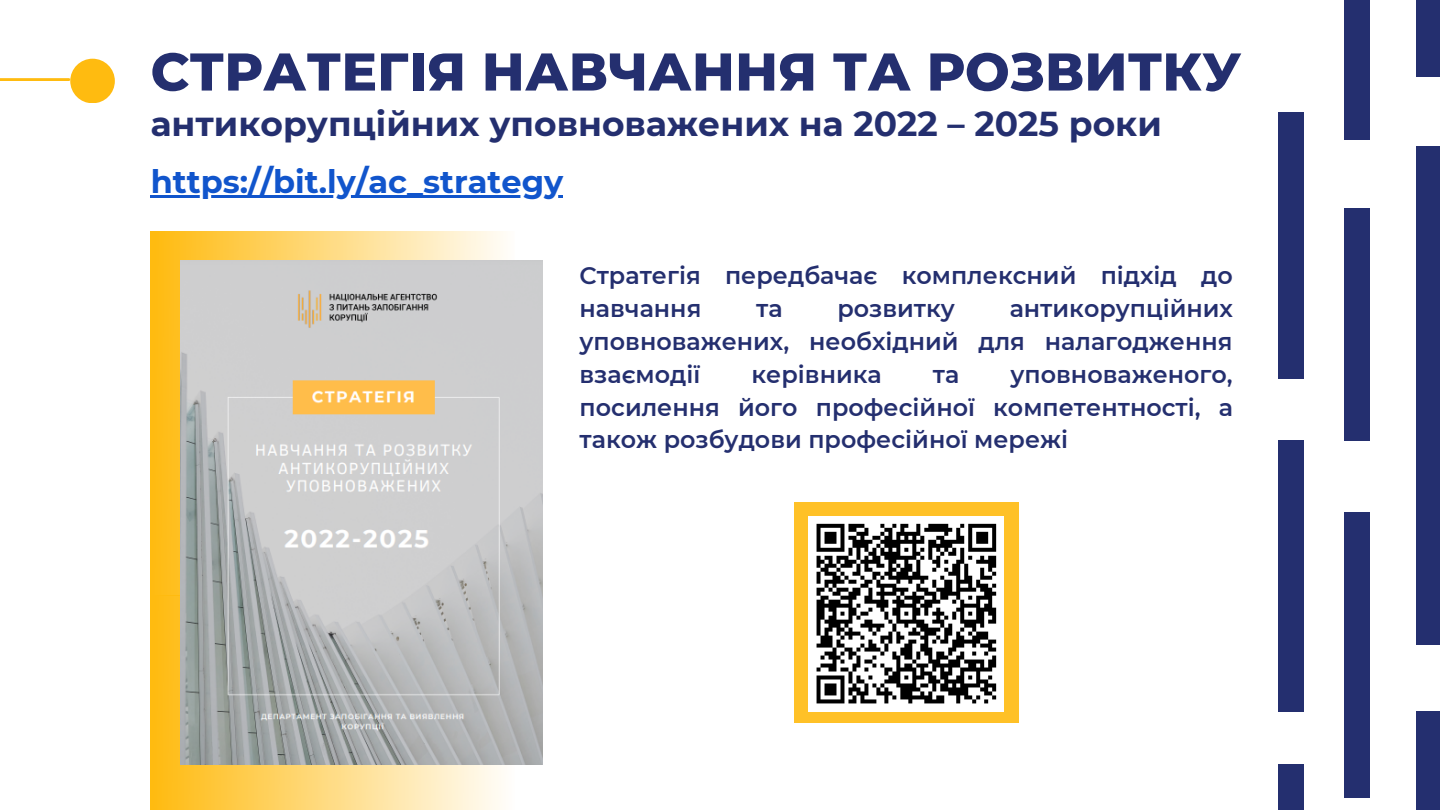
<style>
.page{position:relative;width:1440px;height:810px;background:#fff}
.page>*{position:absolute;margin:0;border:0;box-sizing:border-box;transform-origin:0 0}
.t1{font:800 53px "Montserrat";color:#242f6f}
.t2{font:700 34.5px "Montserrat";color:#242f6f}
.t3{font:700 32px "Montserrat";color:#15c}
.t4{font:600 23.8px/32.9px "Montserrat";color:#242f6f;text-align:justify}
</style>
<div class="page">
<hr style="left:0;top:78px;width:69px;height:3px;background:#ffbb10">
<div style="left:70px;top:59px;width:45px;height:44px;background:#ffbb10;border-radius:50%"></div>
<div style="left:1344px;top:0;width:26px;height:139px;background:#242f6f"></div>
<div style="left:1344px;top:208px;width:26px;height:232px;background:#242f6f"></div>
<div style="left:1344px;top:512px;width:26px;height:285px;background:#242f6f"></div>
<div style="left:1278px;top:764px;width:26px;height:46px;background:#242f6f"></div>
<div style="left:1278px;top:113px;width:26px;height:266px;background:#242f6f"></div>
<div style="left:1416px;top:0;width:24px;height:77px;background:#242f6f"></div>
<div style="left:1416px;top:146px;width:24px;height:499px;background:#242f6f"></div>
<div style="left:1416px;top:712px;width:24px;height:98px;background:#242f6f"></div>
<div style="left:1278px;top:440px;width:26px;height:272px;background:#242f6f"></div>
<svg style="left:151px;top:232px;width:364px;height:363px;background:#fecc51"></svg>
<div style="left:151px;top:595px;width:363px;height:215px;background:linear-gradient(to right,#ffbb0f,#fffefc)"></div>
<hr style="left:151px;top:195px;width:412px;height:3px;background:#15c">
<div style="left:794px;top:503px;width:224px;height:220px;background:#ffc127"></div>
<div style="left:809px;top:516px;width:195px;height:195px;background:#fff"></div>
<svg style="left:816px;top:523px;width:181px;height:181px"></svg>
<img style="left:180px;top:261px;width:362px;height:504px">
<p class="t1" style="left:151px;top:39px;width:1092px">СТРАТЕГІЯ НАВЧАННЯ ТА РОЗВИТКУ</p>
<p class="t2" style="left:151px;top:102px;width:1013px">антикорупційних уповноважених на 2022 – 2025 роки</p>
<p class="t3" style="left:151px;top:162px;width:414px">https://bit.ly/ac_strategy</p>
<p class="t4" style="left:580px;top:259px;width:655px">Стратегія передбачає комплексний підхід до навчання</p>
<p class="t4" style="left:580px;top:292px;width:655px;text-indent:430px">антикорупційних уповноважених, необхідний для налагодження взаємодії</p>
<p class="t4" style="left:756px;top:292px;width:28px">та</p>
<p class="t4" style="left:837px;top:292px;width:119px">розвитку</p>
<p class="t4" style="left:752px;top:358px;width:132px">керівника</p>
<p class="t4" style="left:933px;top:358px;width:28px">та</p>
<p class="t4" style="left:580px;top:358px;width:655px;text-indent:431px">уповноваженого, посилення його професійної компетентності, а також розбудови професійної мережі</p>
</div>
